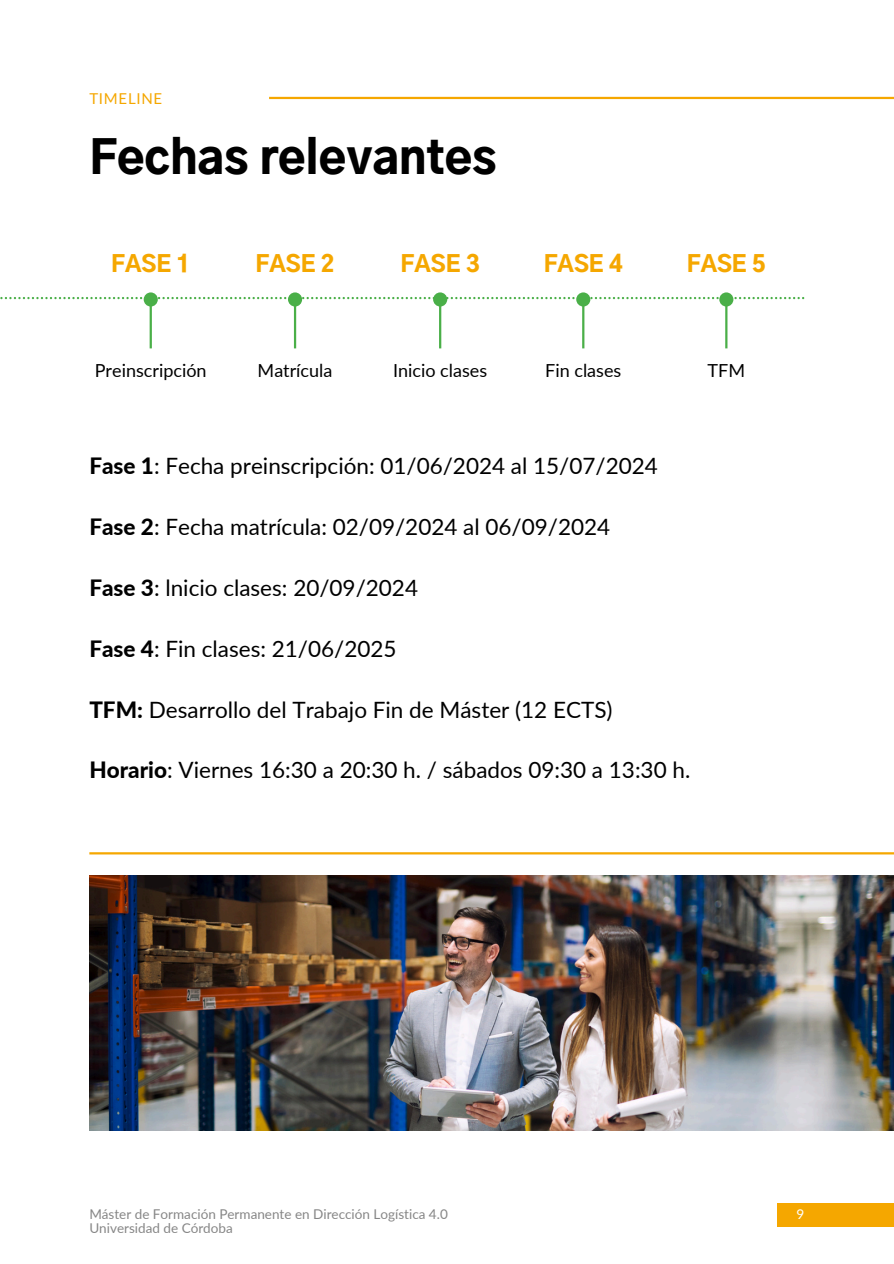
<style>
.page{position:relative;width:894px;height:1264px;background:#fff}
.page>*{position:absolute;margin:0;border:0;box-sizing:border-box;transform-origin:0 0}
.t1{font:900 45px "Gothic A1";color:#000}
.t2{font:22.5px "Lato";color:#000}
.t3{font:900 22.5px "Gothic A1";color:#f5a700}
.t4{font:18px "Lato";color:#000}
.t5{font:15px "Lato";letter-spacing:.05em;color:#f5a700}
.t6{font:13.5px "Lato";color:#868686}
.t7{font:13.5px "Lato";color:#fff}
.s1{font-weight:800}
</style>
<div class="page">
<div style="left:776px;top:1202px;width:117px;height:24px;background:#f5a700"></div>
<hr style="left:269px;top:97px;width:624px;height:2px;background:#f5a700">
<svg style="left:0;top:297px;width:804px;height:2px"></svg>
<hr style="left:150px;top:302px;width:2px;height:46px;background:#4aaf48">
<div style="left:144px;top:292px;width:14px;height:14px;background:#4aaf48;border-radius:50%"></div>
<hr style="left:294px;top:302px;width:2px;height:46px;background:#4aaf48">
<div style="left:288px;top:292px;width:14px;height:14px;background:#4aaf48;border-radius:50%"></div>
<hr style="left:582px;top:302px;width:2px;height:46px;background:#4aaf48">
<div style="left:576px;top:292px;width:14px;height:14px;background:#4aaf48;border-radius:50%"></div>
<hr style="left:439px;top:302px;width:2px;height:46px;background:#4aaf48">
<div style="left:433px;top:292px;width:14px;height:14px;background:#4aaf48;border-radius:50%"></div>
<hr style="left:89px;top:852px;width:804px;height:2px;background:#f5a700">
<img style="left:89px;top:875px;width:804px;height:255px">
<hr style="left:725px;top:302px;width:2px;height:46px;background:#4aaf48">
<div style="left:719px;top:292px;width:14px;height:14px;background:#4aaf48;border-radius:50%"></div>
<h3 class="t5" style="left:89px;top:89px;width:74px">TIMELINE</h3>
<h1 class="t1" style="left:89px;top:139px;width:409px">Fechas relevantes</h1>
<h2 class="t3" style="left:111px;top:254px;width:80px">FASE 1</h2>
<h2 class="t3" style="left:255px;top:254px;width:80px">FASE 2</h2>
<h3 class="t3" style="left:400px;top:254px;width:80px">FASE 3</h3>
<h3 class="t3" style="left:543px;top:254px;width:80px">FASE 4</h3>
<h3 class="t3" style="left:686px;top:254px;width:80px">FASE 5</h3>
<h5 class="t4" style="left:95px;top:359px;width:113px">Preinscripción</h5>
<h4 class="t4" style="left:257px;top:359px;width:76px">Matrícula</h4>
<h3 class="t4" style="left:393px;top:359px;width:96px">Inicio clases</h3>
<h3 class="t4" style="left:545px;top:359px;width:78px">Fin clases</h3>
<h2 class="t2" style="left:89px;top:452px;width:570px"><span class="s1">Fase 1</span>: Fecha preinscripción: 01/06/2024 al 15/07/2024</h2>
<h5 class="t2" style="left:89px;top:513px;width:522px"><span class="s1">Fase 2</span>: Fecha matrícula: 02/09/2024 al 06/09/2024</h5>
<h2 class="t2" style="left:89px;top:573px;width:330px"><span class="s1">Fase 3</span>: lnicio clases: 20/09/2024</h2>
<h5 class="t2" style="left:89px;top:634px;width:308px"><span class="s1">Fase 4</span>: Fin clases: 21/06/2025</h5>
<p class="t4" style="left:707px;top:359px;width:39px">TFM</p>
<h2 class="t2" style="left:89px;top:695px;width:524px"><span class="s1">TFM:</span> Desarrollo del Trabajo Fin de Máster (12 ECTS)</h2>
<h5 class="t2" style="left:89px;top:756px;width:602px"><span class="s1">Horario</span>: Viernes 16:30 a 20:30 h. / sábados 09:30 a 13:30 h.</h5>
<p class="t6" style="left:89px;top:1205px;width:360px">Máster de Formación Permanente en Dirección Logística 4.0</p>
<p class="t6" style="left:89px;top:1219px;width:145px">Universidad de Córdoba</p>
<h6 class="t7" style="left:796px;top:1205px;width:9px">9</h6>
</div>
